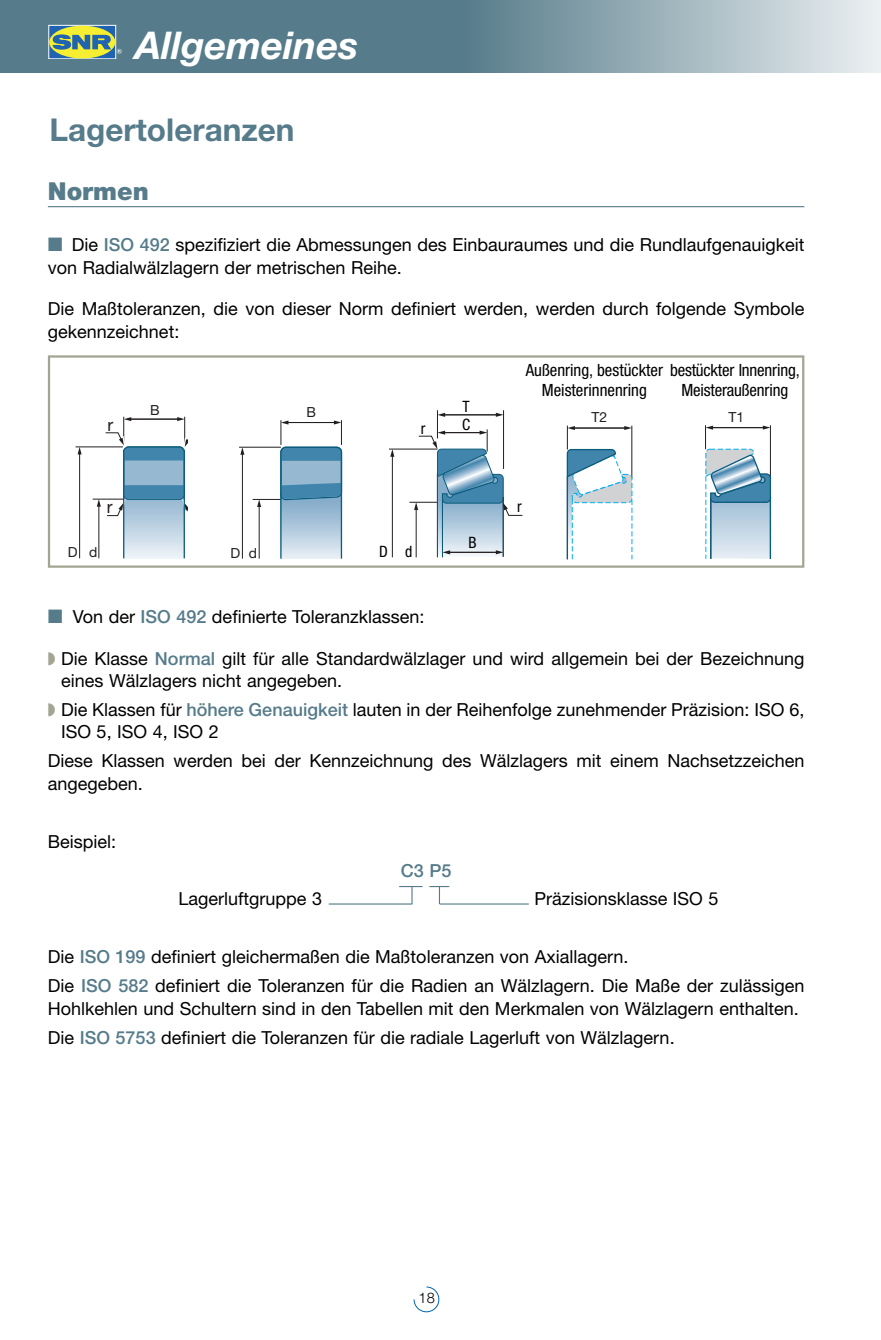
<style>
.page{position:relative;width:881px;height:1340px;background:#fff}
.page>*{position:absolute;margin:0;border:0;box-sizing:border-box;transform-origin:0 0}
.t1{font:italic 700 38.25px "Helvetica Neue";color:#fff}
.t2{font:700 31.5px "Helvetica Neue";color:#567b8a}
.t3{font:900 24.75px "Helvetica Neue";color:#567b8a}
.t4{font:18px/22.5px "Helvetica Neue";color:#000}
.t5{font:500 18px "Helvetica Neue";color:#567b8a}
.t6{font:17.32px "Helvetica Neue";color:#231f20}
.t7{font:condensed 16.88px/20.2px "Helvetica Neue";letter-spacing:-.005em;color:#000}
.t8{font:condensed 15.75px "Helvetica Neue";color:#000}
.t9{font:300 14.62px "Helvetica Neue";color:#000}
.t10{font:13.95px "Helvetica Neue";color:#231f20}
.s1{font-family:"European Pi Three";color:#567b8a}
.s2{font-weight:500;color:#567b8a}
.s3{color:#a3a592}
</style>
<div class="page">
<div style="left:48px;top:355px;width:756px;height:212px;border:2px solid #a3a592"></div>
<svg style="left:413px;top:1286px;width:26px;height:26px"></svg>
<div style="left:464px;top:0;width:416px;height:72px;background:linear-gradient(to right,#567c8a,#ecf0f1)"></div>
<div style="left:0;top:0;width:464px;height:72px;background:#567b8a"></div>
<svg style="left:51px;top:27px;width:63px;height:30px"></svg>
<div style="left:49px;top:25px;width:67px;height:34px;border:1px solid #fff"></div>
<div style="left:49px;top:26px;width:66px;height:32px;background:#f6ee31;border-radius:50%"></div>
<svg style="left:53px;top:34px;width:58px;height:16px"></svg>
<svg style="left:117px;top:49px;width:5px;height:5px"></svg>
<hr style="left:48px;top:206px;width:756px;height:1px;background:#567b8a">
<hr style="left:76px;top:446px;width:47px;height:1px;background:#231f20">
<hr style="left:93px;top:499px;width:31px;height:1px;background:#231f20">
<hr style="left:79px;top:453px;width:1px;height:105px;background:#231f20">
<svg style="left:78px;top:447px;width:4px;height:7px"></svg>
<svg style="left:97px;top:417px;width:90px;height:142px"></svg>
<hr style="left:239px;top:447px;width:42px;height:1px;background:#231f20">
<hr style="left:242px;top:453px;width:1px;height:105px;background:#231f20">
<svg style="left:240px;top:447px;width:4px;height:8px"></svg>
<svg style="left:252px;top:420px;width:90px;height:139px"></svg>
<hr style="left:389px;top:448px;width:48px;height:1px;background:#231f20">
<hr style="left:392px;top:455px;width:1px;height:102px;background:#231f20">
<svg style="left:390px;top:449px;width:4px;height:8px"></svg>
<svg style="left:409px;top:410px;width:113px;height:147px"></svg>
<svg style="left:566px;top:425px;width:66px;height:134px"></svg>
<svg style="left:705px;top:425px;width:65px;height:134px"></svg>
<svg style="left:399px;top:886px;width:23px;height:18px"></svg>
<svg style="left:429px;top:886px;width:20px;height:18px"></svg>
<hr style="left:328px;top:903px;width:84px;height:1px;background:#567b8a">
<hr style="left:439px;top:903px;width:89px;height:1px;background:#567b8a">
<h1 class="t1" style="left:135px;top:32px;width:225px">Allgemeines</h1>
<h2 class="t2" style="left:49px;top:119px;width:246px">Lagertoleranzen</h2>
<h3 class="t3" style="left:48px;top:182px;width:102px">Normen</h3>
<p class="t4" style="left:48px;top:235px;width:757px"><span class="s1">-</span> Die <span class="s2">ISO 492</span> spezifiziert die Abmessungen des Einbauraumes und die Rundlaufgenauigkeit von Radialwälzlagern der metrischen Reihe.</p>
<p class="t4" style="left:48px;top:299px;width:758px">Die Maßtoleranzen, die von dieser Norm definiert werden, werden durch folgende Symbole gekennzeichnet:</p>
<p class="t7" style="left:541px;top:361px;width:259px;text-indent:-16px">Außenring, bestückter bestückter Innenring,<br>Meisterinnenring</p>
<p class="t7" style="left:681px;top:381px;width:108px">Meisteraußenring</p>
<p class="t6" style="left:107px;top:418px;width:7px">r</p>
<p class="t10" style="left:150px;top:405px;width:11px">B</p>
<p class="t10" style="left:306px;top:407px;width:11px">B</p>
<p class="t8" style="left:421px;top:422px;width:6px">r</p>
<p class="t8" style="left:462px;top:401px;width:9px">T</p>
<p class="t8" style="left:462px;top:419px;width:10px">C</p>
<p class="t10" style="left:591px;top:412px;width:17px">T2</p>
<p class="t10" style="left:728px;top:412px;width:17px">T1</p>
<p class="t6" style="left:107px;top:501px;width:7px">r</p>
<p class="t8" style="left:517px;top:501px;width:6px">r</p>
<p class="t10" style="left:68px;top:547px;width:31px">D d</p>
<p class="t10" style="left:230px;top:548px;width:28px">D d</p>
<p class="t8" style="left:379px;top:546px;width:35px">D d</p>
<p class="t8" style="left:468px;top:537px;width:10px">B</p>
<p class="t4" style="left:48px;top:607px;width:378px"><span class="s1">-</span> Von der <span class="s2">ISO 492</span> definierte Toleranzklassen:</p>
<p class="t4" style="left:61px;top:648px;width:744px;text-indent:-13px"><span class="s3">◗</span> Die Klasse <span class="s2">Normal</span> gilt für alle Standardwälzlager und wird allgemein bei der Bezeichnung eines Wälzlagers nicht angegeben.</p>
<p class="t4" style="left:61px;top:700px;width:744px;text-indent:-13px"><span class="s3">◗</span> Die Klassen für <span class="s2">höhere Genauigkeit</span> lauten in der Reihenfolge zunehmender Präzision: ISO 6,<br>ISO 5, ISO 4, ISO 2</p>
<p class="t4" style="left:48px;top:751px;width:757px">Diese Klassen werden bei der Kennzeichnung des Wälzlagers mit einem Nachsetzzeichen angegeben.</p>
<p class="t4" style="left:48px;top:831px;width:70px">Beispiel:</p>
<p class="t5" style="left:400px;top:863px;width:52px">C3 P5</p>
<p class="t4" style="left:178px;top:889px;width:145px">Lagerluftgruppe 3</p>
<p class="t4" style="left:534px;top:889px;width:185px">Präzisionsklasse ISO 5</p>
<p class="t4" style="left:48px;top:944px;width:757px;line-height:28.8px">Die <span class="s2">ISO 199</span> definiert gleichermaßen die Maßtoleranzen von Axiallagern.<br>Die <span class="s2">ISO 582</span> definiert die Toleranzen für die Radien an Wälzlagern. Die Maße der zulässigen</p>
<p class="t4" style="left:48px;top:995px;width:752px;line-height:28.8px">Hohlkehlen und Schultern sind in den Tabellen mit den Merkmalen von Wälzlagern enthalten.<br>Die <span class="s2">ISO 5753</span> definiert die Toleranzen für die radiale Lagerluft von Wälzlagern.</p>
<p class="t9" style="left:418px;top:1292px;width:18px">18</p>
</div>
